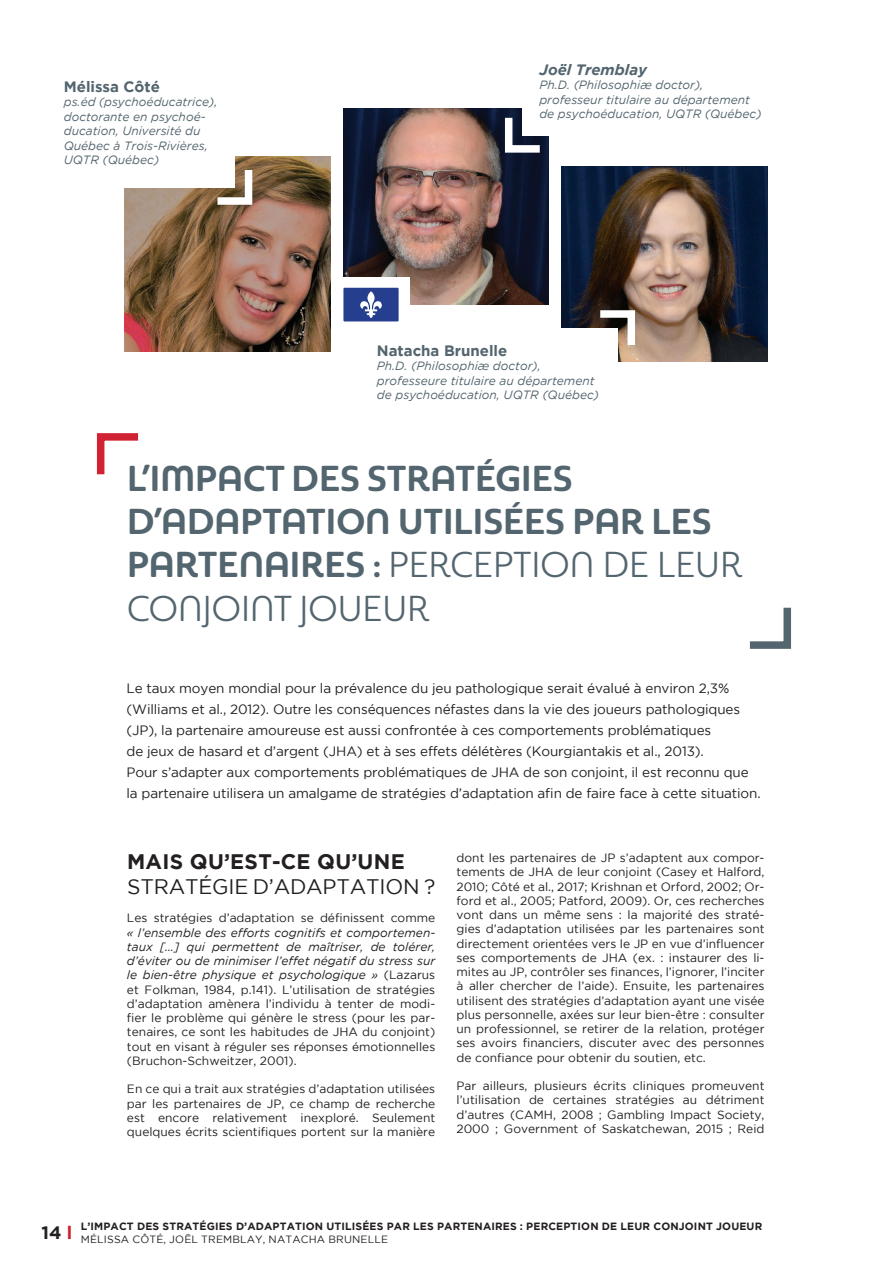
<style>
.page{position:relative;width:893px;height:1263px;background:#fff}
.page>*{position:absolute;margin:0;border:0;box-sizing:border-box;transform-origin:0 0}
.t1{font:36px/43.2px "Sangli Nor Bol";color:#53656e}
.t2{font:21px "Gotham";letter-spacing:-.01em;color:#231f20}
.t3{font:700 21px "Gotham";letter-spacing:.015em;color:#231f20}
.t4{font:700 18px "Gotham";color:#231f20}
.t5{font:700 15px "Gotham";color:#53656e}
.t6{font:italic 700 15px "Gotham";color:#53656e}
.t7{font:13.5px/21px "Gotham";letter-spacing:-.01em;color:#231f20}
.t8{font:12px/14.2px "Gotham";color:#231f20;text-align:justify}
.t9{font:italic 12px/14.4px "Gotham";color:#53656e}
.t10{font:700 10.5px "Gotham";letter-spacing:.015em;color:#231f20}
.t11{font:10.5px "Gotham";letter-spacing:.015em;color:#231f20}
.s1{font-family:"Sangli Nor Reg"}
.s2{font-style:italic}
.s3{color:#d1232a}
</style>
<div class="page">
<img style="left:562px;top:166px;width:205px;height:196px">
<img style="left:125px;top:156px;width:205px;height:196px">
<img style="left:343px;top:109px;width:206px;height:196px">
<div style="left:360px;top:328px;width:258px;height:88px;background:#fff"></div>
<svg style="left:593px;top:306px;width:46px;height:47px"></svg>
<div style="left:47px;top:64px;width:187px;height:123px;background:#fff"></div>
<div style="left:522px;top:47px;width:258px;height:88px;background:#fff"></div>
<svg style="left:210px;top:162px;width:46px;height:46px"></svg>
<svg style="left:501px;top:110px;width:46px;height:46px"></svg>
<svg style="left:96px;top:433px;width:43px;height:42px"></svg>
<svg style="left:749px;top:607px;width:42px;height:42px"></svg>
<div style="left:332px;top:277px;width:78px;height:55px;background:#fff"></div>
<svg style="left:343px;top:288px;width:56px;height:33px;background:#42589d"></svg>
<p class="t5" style="left:64px;top:78px;width:98px">Mélissa Côté</p>
<p class="t9" style="left:64px;top:95px;width:155px">ps.éd (psychoéducatrice), doctorante en psychoé&shy;ducation, Université du<br>Québec à Trois-Rivières,<br>UQTR (Québec)</p>
<p class="t6" style="left:539px;top:61px;width:109px">Joël Tremblay</p>
<p class="t9" style="left:539px;top:78px;width:165px">Ph.D. (Philosophiæ doctor),</p>
<p class="t9" style="left:539px;top:92px;width:224px">professeur titulaire au département de psychoéducation, UQTR (Québec)</p>
<p class="t5" style="left:377px;top:342px;width:132px">Natacha Brunelle</p>
<p class="t9" style="left:377px;top:359px;width:165px">Ph.D. (Philosophiæ doctor),</p>
<p class="t9" style="left:377px;top:373px;width:219px">professeure titulaire au département</p>
<p class="t9" style="left:377px;top:388px;width:224px">de psychoéducation, UQTR (Québec)</p>
<p class="t1" style="left:127px;top:458px;width:447px">L’IMPACT DES STRATÉGIES</p>
<p class="t1" style="left:127px;top:501px;width:617px">D’ADAPTATION UTILISÉES PAR LES<br>PARTENAIRES : <span class="s1">PERCEPTION DE LEUR<br>CONJOINT JOUEUR</span></p>
<p class="t7" style="left:127px;top:677px;width:636px">Le taux moyen mondial pour la prévalence du jeu pathologique serait évalué à environ 2,3% (Williams et al., 2012). Outre les conséquences néfastes dans la vie des joueurs pathologiques (JP), la partenaire amoureuse est aussi confrontée à ces comportements problématiques<br>de jeux de hasard et d’argent (JHA) et à ses effets délétères (Kourgiantakis et al., 2013).<br>Pour s’adapter aux comportements problématiques de JHA de son conjoint, il est reconnu que la partenaire utilisera un amalgame de stratégies d’adaptation afin de faire face à cette situation.</p>
<p class="t3" style="left:127px;top:849px;width:279px">MAIS QU’EST-CE QU’UNE</p>
<p class="t2" style="left:127px;top:875px;width:310px">STRATÉGIE D’ADAPTATION ?</p>
<p class="t8" style="left:127px;top:911px;width:310px">Les stratégies d’adaptation se définissent comme <span class="s2">« l’ensemble des efforts cognitifs et comportemen&shy;taux […] qui permettent de maîtriser, de tolérer, d’éviter ou de minimiser l’effet négatif du stress sur le bien-être physique et psychologique »</span> (Lazarus et Folkman, 1984, p.141). L’utilisation de stratégies d’adaptation amènera l’individu à tenter de modi&shy;fier le problème qui génère le stress (pour les par&shy;tenaires, ce sont les habitudes de JHA du conjoint) tout en visant à réguler ses réponses émotionnelles (Bruchon-Schweitzer, 2001).</p>
<p class="t8" style="left:127px;top:1082px;width:310px">En ce qui a trait aux stratégies d’adaptation utilisées par les partenaires de JP, ce champ de recherche est encore relativement inexploré. Seulement quelques écrits scientifiques portent sur la manière</p>
<p class="t8" style="left:457px;top:851px;width:309px">dont les partenaires de JP s’adaptent aux compor&shy;tements de JHA de leur conjoint (Casey et Halford, 2010; Côté et al., 2017; Krishnan et Orford, 2002; Or&shy;ford et al., 2005; Patford, 2009). Or, ces recherches vont dans un même sens : la majorité des straté&shy;gies d’adaptation utilisées par les partenaires sont directement orientées vers le JP en vue d’influencer ses comportements de JHA (ex. : instaurer des li&shy;mites au JP, contrôler ses finances, l’ignorer, l’inciter à aller chercher de l’aide). Ensuite, les partenaires utilisent des stratégies d’adaptation ayant une visée plus personnelle, axées sur leur bien-être : consulter un professionnel, se retirer de la relation, protéger ses avoirs financiers, discuter avec des personnes de confiance pour obtenir du soutien, etc.</p>
<p class="t8" style="left:457px;top:1079px;width:309px">Par ailleurs, plusieurs écrits cliniques promeuvent l’utilisation de certaines stratégies au détriment d’autres (CAMH, 2008 ; Gambling Impact Society, 2000 ; Government of Saskatchewan, 2015 ; Reid</p>
<p class="t4" style="left:41px;top:1222px;width:32px">14 <span class="s3">l</span></p>
<p class="t10" style="left:81px;top:1220px;width:683px">L’IMPACT DES STRATÉGIES D’ADAPTATION UTILISÉES PAR LES PARTENAIRES : PERCEPTION DE LEUR CONJOINT JOUEUR</p>
<p class="t11" style="left:81px;top:1233px;width:309px">MÉLISSA CÔTÉ, JOËL TREMBLAY, NATACHA BRUNELLE</p>
</div>
